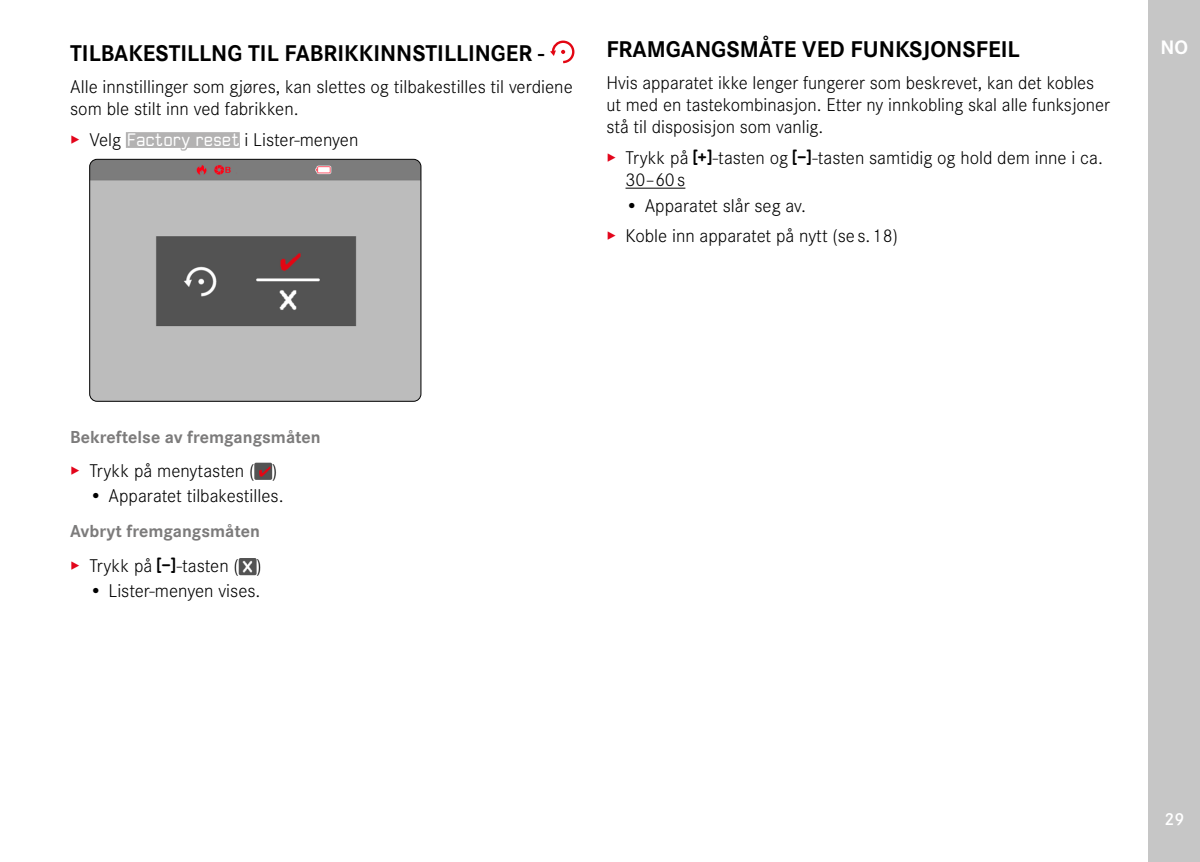
<style>
.page{position:relative;width:1200px;height:862px;background:#fff}
.page>*{position:absolute;margin:0;border:0;box-sizing:border-box;transform-origin:0 0}
.t1{font:700 23.62px "Corporate S";color:#000}
.t2{font:700 20.25px "Corporate S";color:#fff}
.t3{font:300 19.12px/22.1px "Corporate S";color:#000}
.t4{font:700 18px "Corporate S";color:#7c7b7b}
.t5{font:600 18px "Corporate S";color:#fff}
.s1{color:#e3051b}
.s2{font-family:"LG1055";font-size:15.75px;color:#b3b2b2}
.s3{font-family:"LG1054";font-weight:400;font-size:16.88px}
</style>
<div class="page">
<div style="left:1148px;top:0;width:51px;height:861px;background:#c6c6c6"></div>
<div style="left:126px;top:132px;width:114px;height:16px;background:#b3b2b2"></div>
<svg style="left:550px;top:40px;width:25px;height:24px"></svg>
<img style="left:90px;top:159px;width:331px;height:242px">
<div style="left:89px;top:159px;width:332px;height:242px;border:1px solid #000;border-radius:7px"></div>
<img style="left:254px;top:462px;width:18px;height:17px">
<img style="left:239px;top:558px;width:17px;height:17px">
<hr style="left:625px;top:187px;width:60px;height:1px;background:#000">
<p class="t1" style="left:70px;top:34px;width:475px">TILBAKESTILLNG TIL FABRIKKINNSTILLINGER -</p>
<p class="t3" style="left:70px;top:74px;width:504px">Alle innstillinger som gjøres, kan slettes og tilbakestilles til verdiene som ble stilt inn ved fabrikken.</p>
<p class="t3" style="left:70px;top:128px;width:290px"><span class="s1">▸</span> Velg <span class="s2">Factory reset</span> i Lister-menyen</p>
<p class="t1" style="left:606px;top:30px;width:415px">FRAMGANGSMÅTE VED FUNKSJONSFEIL</p>
<p class="t3" style="left:606px;top:70px;width:505px">Hvis apparatet ikke lenger fungerer som beskrevet, kan det kobles ut med en tastekombinasjon. Etter ny innkobling skal alle funksjoner stå til disposisjon som vanlig.</p>
<p class="t3" style="left:625px;top:146px;width:479px;text-indent:-19px"><span class="s1">▸</span> Trykk på <span class="s3">[+]</span>-tasten og <span class="s3">[-]</span>-tasten samtidig og hold dem inne i ca.<br>30–60s</p>
<p class="t3" style="left:606px;top:189px;width:293px;line-height:29.9px;text-indent:19px">• Apparatet slår seg av.<br><span class="s1">▸</span> Koble inn apparatet på nytt (se s.18)</p>
<p class="t2" style="left:1160px;top:32px;width:29px">NO</p>
<p class="t4" style="left:70px;top:423px;width:252px">Bekreftelse av fremgangsmåten</p>
<p class="t3" style="left:70px;top:457px;width:209px"><span class="s1">▸</span> Trykk på menytasten ( )</p>
<p class="t3" style="left:89px;top:483px;width:196px">• Apparatet tilbakestilles.</p>
<p class="t4" style="left:70px;top:516px;width:191px">Avbryt fremgangsmåten</p>
<p class="t3" style="left:70px;top:553px;width:193px"><span class="s1">▸</span> Trykk på <span class="s3">[-]</span>-tasten ( )</p>
<p class="t3" style="left:89px;top:578px;width:172px">• Lister-menyen vises.</p>
<p class="t5" style="left:1163px;top:805px;width:21px">29</p>
</div>
